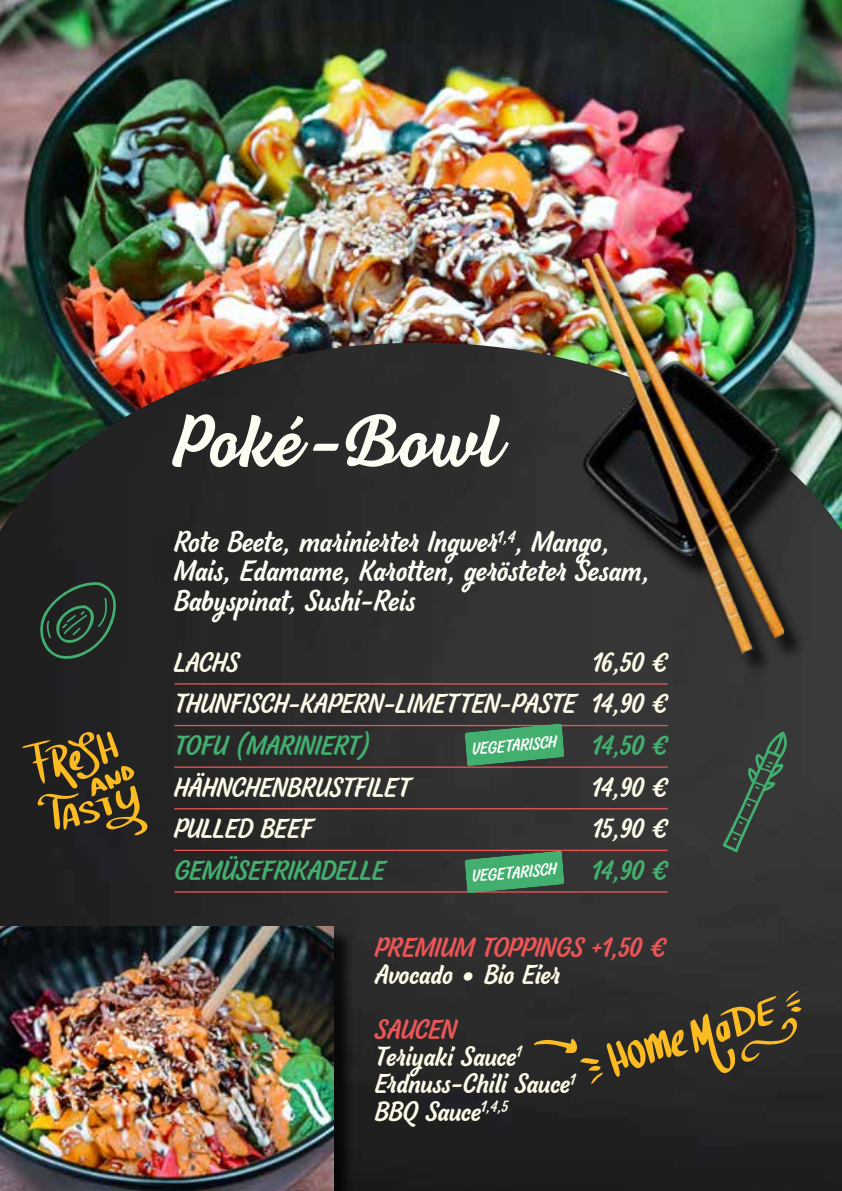
<style>
.page{position:relative;width:842px;height:1191px;background:#fff}
.page>*{position:absolute;margin:0;border:0;box-sizing:border-box;transform-origin:0 0}
.t1{font:600 70px "Beach Bar Script";color:#fefdf4}
.t2{font:600 28px/29.6px "Beach Bar Alt";color:#fefdf4}
.t3{font:600 26px/27.2px "Beach Bar Alt";color:#fdfae8;text-align:right}
.t4{font:600 26px "Beach Bar Alt";color:#42af6f}
.t5{font:600 26px "Beach Bar Alt";color:#ea5657}
.t6{font:600 16px "Beach Bar Alt";color:#fff}
.s1{color:#ea5657}
</style>
<div class="page">
<img style="left:0;top:530px;width:842px;height:661px">
<hr style="left:174px;top:683px;width:494px;height:1px;background:#ea5657">
<hr style="left:174px;top:725px;width:494px;height:1px;background:#ea5657">
<hr style="left:174px;top:766px;width:494px;height:2px;background:#ea5657">
<hr style="left:174px;top:808px;width:494px;height:1px;background:#ea5657">
<hr style="left:174px;top:849px;width:494px;height:2px;background:#ea5657">
<hr style="left:174px;top:891px;width:494px;height:1px;background:#ea5657">
<img style="left:0;top:0;width:842px;height:530px">
<div style="left:0;top:928px;width:355px;height:263px;background:#000;opacity:.75"></div>
<img style="left:0;top:926px;width:334px;height:265px">
<svg style="left:722px;top:731px;width:67px;height:121px;background:#38473e"></svg>
<svg style="left:35px;top:580px;width:87px;height:82px;background:#25362c"></svg>
<svg style="left:534px;top:990px;width:267px;height:94px;background:#483e28"></svg>
<svg style="left:22px;top:731px;width:127px;height:104px;background:#554621"></svg>
<svg style="left:465px;top:723px;width:99px;height:43px;background:#429261"></svg>
<svg style="left:465px;top:851px;width:99px;height:42px;background:#439462"></svg>
<div style="left:586px;top:257px;width:222px;height:420px;background:#363636"></div>
<img style="left:534px;top:251px;width:296px;height:408px">
<h1 class="t1" style="left:174px;top:402px;width:328px">Poké-Bowl</h1>
<p class="t2" style="left:174px;top:529px;width:477px">Rote Beete, marinierter Ingwer<sup>1,4</sup>, Mango,<br>Mais, Edamame, Karotten, gerösteter Sesam,<br>Babyspinat, Sushi-Reis</p>
<p class="t3" style="left:174px;top:650px;width:66px">LACHS</p>
<p class="t3" style="left:174px;top:643px;width:495px;line-height:41.6px">16,50 €<br>THUNFISCH-KAPERN-LIMETTEN-PASTE 14,90 €</p>
<p class="t4" style="left:174px;top:729px;width:198px">TOFU (MARINIERT)</p>
<p class="t4" style="left:592px;top:729px;width:77px">14,50 €</p>
<p class="t3" style="left:174px;top:775px;width:237px">HÄHNCHENBRUSTFILET</p>
<p class="t3" style="left:591px;top:775px;width:78px">14,90 €</p>
<p class="t3" style="left:174px;top:817px;width:140px">PULLED BEEF</p>
<p class="t3" style="left:592px;top:817px;width:77px">15,90 €</p>
<p class="t4" style="left:174px;top:853px;width:212px">GEMÜSEFRIKADELLE</p>
<p class="t4" style="left:591px;top:853px;width:78px">14,90 €</p>
<p class="t6" style="left:471px;top:739px;width:87px;rotate:-5deg">VEGETARISCH</p>
<p class="t6" style="left:471px;top:866px;width:87px;rotate:-5deg">VEGETARISCH</p>
<p class="t5" style="left:375px;top:931px;width:292px">PREMIUM TOPPINGS +1,50 €</p>
<p class="t3" style="left:375px;top:963px;width:187px">Avocado • Bio Eier</p>
<p class="t3" style="left:375px;top:1017px;width:202px;text-align:left"><span class="s1">SAUCEN<br></span>Teriyaki Sauce<sup>1<br></sup>Erdnuss-Chili Sauce<sup>1<br></sup>BBQ Sauce<sup>1,4,5</sup></p>
</div>
